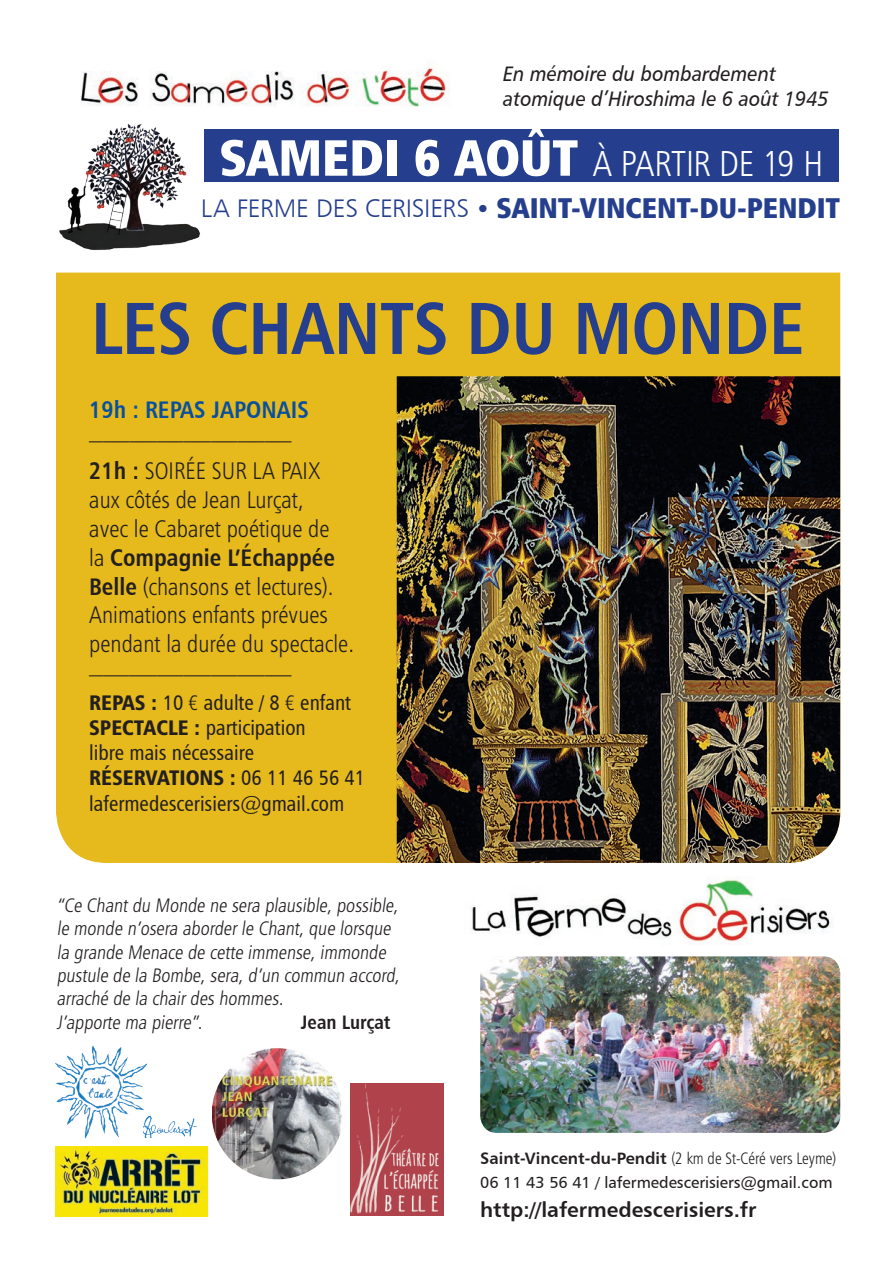
<style>
.page{position:relative;width:893px;height:1263px;background:#fff}
.page>*{position:absolute;margin:0;border:0;box-sizing:border-box;transform-origin:0 0}
.t1{font:73.5px "Humanist 777 BT Bold Condensed B";letter-spacing:-.01em;color:#253f8e}
.t2{font:36px "Humanist 777 BT Light Condensed B";letter-spacing:-.015em;color:#fff}
.t3{font:28.5px "Humanist 777 BT Extra Black Cond B";letter-spacing:-.005em;color:#253f8e}
.t4{font:27px "Humanist 777 BT Light Condensed B";color:#231f20}
.t5{font:24px/28.8px "Humanist 777 BT Light Condensed B";color:#231f20}
.t6{font:24px "Humanist 777 BT Bold Condensed B";color:#231f20}
.t7{font:24px "Humanist 777 BT Bold Condensed B";color:#08509f}
.t8{font:21px/25.2px "Humanist 777 BT Roman Condensed B";color:#231f20}
.t9{font:21px/25.2px "Humanist 777 BT Italic B";color:#231f20;scale:.92 1}
.t10{font:21px "Humanist 777 BT Bold B";color:#231f20}
.t11{font:21px "Humanist 777 BT Black Condensed B";color:#231f20}
.t12{font:19.5px/23.4px "Humanist 777 BT Light Condensed B";letter-spacing:-.17em;color:#231f20}
.t13{font:19.5px "Humanist 777 BT Bold Condensed B";color:#231f20}
.t14{font:16.5px "Humanist 777 BT Bold B";color:#231f20}
.t15{font:16.05px "Humanist 777 BT Roman B";color:#231f20}
.s1{font-family:"Humanist 777 BT Extra Black Cond B";font-size:51px}
.s2{font-family:"Humanist 777 BT Light B";font-size:25.5px}
.s3{font-family:"Humanist 777 BT Light Condensed B";font-size:25.5px}
.s4{font-family:"Humanist 777 BT Bold Condensed B"}
.s5{font-family:"Humanist 777 BT Light Condensed B"}
.s6{font-family:"Humanist 777 BT Black Condensed B"}
.s7{font-family:"Humanist 777 BT Roman Condensed B"}
</style>
<div class="page">
<div style="left:56px;top:273px;width:784px;height:590px;background:#e6ba1c"></div>
<img style="left:397px;top:376px;width:443px;height:487px">
<div style="left:204px;top:129px;width:635px;height:52px;background:#253f8e"></div>
<img style="left:213px;top:1048px;width:129px;height:132px">
<img style="left:470px;top:879px;width:363px;height:65px">
<img style="left:480px;top:956px;width:360px;height:177px">
<img style="left:80px;top:67px;width:370px;height:40px">
<img style="left:55px;top:1045px;width:93px;height:92px">
<img style="left:144px;top:1103px;width:52px;height:34px">
<img style="left:59px;top:102px;width:145px;height:148px">
<img style="left:55px;top:1147px;width:153px;height:69px">
<img style="left:350px;top:1083px;width:93px;height:133px">
<p class="t9" style="left:503px;top:61px;width:355px">En mémoire du bombardement atomique d’Hiroshima le 6 août 1945</p>
<h2 class="t2" style="left:219px;top:141px;width:605px"><span class="s1">SAMEDI 6 AOÛT</span> à partir de 19 h</h2>
<h3 class="t3" style="left:201px;top:190px;width:641px"><span class="s2">LA FERME DES CERISIERS</span> <span class="s3">•</span> SAINT-VINCENT-DU-PENDIT</h3>
<h1 class="t1" style="left:91px;top:282px;width:715px">LES CHANTS DU MONDE</h1>
<p class="t7" style="left:89px;top:395px;width:221px">19H : REPAS JAPONAIS</p>
<h3 class="t4" style="left:89px;top:410px;width:204px">_______________</h3>
<p class="t5" style="left:89px;top:456px;width:242px"><span class="s4">21H :</span> Soirée sur la paix aux côtés de Jean Lurçat, avec le Cabaret poétique de</p>
<p class="t6" style="left:89px;top:542px;width:247px"><span class="s5">la</span> COMPAGNIE L’ÉCHAPPÉE</p>
<p class="t5" style="left:89px;top:571px;width:266px"><span class="s4">BELLE</span> (chansons et lectures).<br>Animations enfants prévues pendant la durée du spectacle.</p>
<h3 class="t4" style="left:89px;top:644px;width:204px">_______________</h3>
<p class="t8" style="left:89px;top:689px;width:263px"><span class="s6">REPAS :</span> 10 <span class="s5">€</span> adulte / 8 <span class="s5">€</span> enfant<br><span class="s6">SPECTACLE :</span> participation<br>libre mais nécessaire</p>
<p class="t11" style="left:89px;top:765px;width:277px">RÉSERVATIONS : <span class="s7">06 11 46 56 41</span></p>
<p class="t8" style="left:89px;top:790px;width:256px">lafermedescerisiers@gmail.com</p>
<p class="t12" style="left:57px;top:893px;width:348px">“Ce Chant du Monde ne sera plausible, possible, le monde n’osera aborder le Chant, que lorsque la grande Menace de cette immense, immonde pustule de la Bombe, sera, d’un commun accord, arraché de la chair des hommes.<br>J’apporte ma pierre”.</p>
<p class="t13" style="left:301px;top:1010px;width:91px">JEAN LURÇAT</p>
<p class="t14" style="left:480px;top:1148px;width:358px">Saint-Vincent-du-Pendit <span class="s5">(2 km de St-Céré vers Leyme)</span></p>
<p class="t15" style="left:480px;top:1172px;width:354px">06 11 43 56 41 / lafermedescerisiers@gmail.com</p>
<p class="t10" style="left:480px;top:1196px;width:278px">http://lafermedescerisiers.fr</p>
</div>
